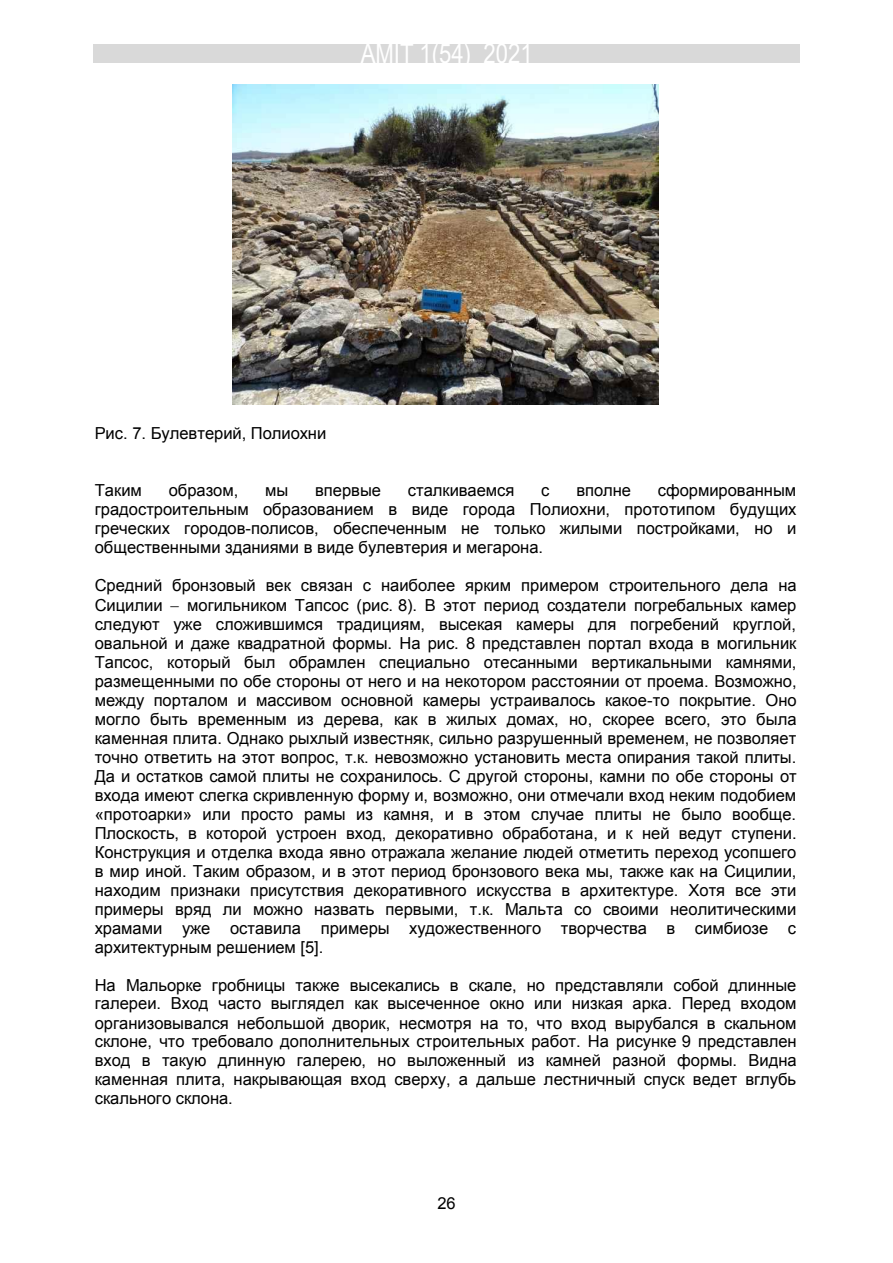
<style>
.page{position:relative;width:893px;height:1263px;background:#fff}
.page>*{position:absolute;margin:0;border:0;box-sizing:border-box;transform-origin:0 0}
.t1{font:27px "Arial Narrow";color:#fff}
.t2{font:16.5px/18.9px "Arial";color:#000;text-align:justify}
.t3{font:16.5px "Arial";color:#000}
.s1{font-style:inherit}
</style>
<div class="page">
<div style="left:93px;top:44px;width:707px;height:19px;background:#d9d9d9"></div>
<img style="left:233px;top:85px;width:425px;height:319px">
<h1 class="t1" style="left:361px;top:34px;width:173px">AMIT 1(54) 2021</h1>
<p class="t2" style="left:95px;top:424px;width:233px">Рис. 7<span class="s1">.</span> Булевтерий, Полиохни</p>
<p class="t2" style="left:95px;top:481px;width:49px">Таким</p>
<p class="t2" style="left:169px;top:481px;width:71px">образом<span class="s1">,</span></p>
<p class="t2" style="left:265px;top:481px;width:25px">мы</p>
<p class="t2" style="left:315px;top:481px;width:68px">впервые</p>
<p class="t2" style="left:408px;top:481px;width:108px">сталкиваемся</p>
<p class="t2" style="left:541px;top:481px;width:10px">с</p>
<p class="t2" style="left:576px;top:481px;width:56px">вполне</p>
<p class="t2" style="left:95px;top:481px;width:703px;text-indent:563px">сформированным градостроительным образованием в виде города Полиохни, прототипом будущих греческих городов<span class="s1">-</span>полисов, обеспеченным не только жилыми постройками, но и общественными зданиями в виде булевтерия и мегарона.</p>
<p class="t2" style="left:95px;top:575px;width:703px;line-height:20.4px">Средний бронзовый век связан с наиболее ярким примером строительного дела на<br>Сицилии</p>
<p class="t2" style="left:95px;top:596px;width:703px;text-indent:93px">могильником Тапсос (рис. <span class="s1">8</span>). В этот период создатели погребальных камер следуют уже сложившимся традициям, высекая камеры для погребений круглой, овальной и даже квадратной формы. На рис. 8 представлен портал входа в могильник Тапсос, который был обрамлен специально отесанными вертикальными камнями, размещенными по обе стороны от него и на некотором расстоянии от проема. Возможно, между порталом и массивом основной камеры устраивалось какое<span class="s1">-</span>то покрытие. Оно могло быть временным из дерева, как в жилых домах, но<span class="s1">,</span> скорее всего, это была каменная плита. Однако рыхлый известняк, сильно разрушенный временем, не позволяет точно ответить на этот вопрос, т.к. невозможно установить места опирания такой плиты.<br>Да и остатков самой плиты не сохранилось. С другой стороны<span class="s1">,</span> камни по обе стороны от входа имеют слегка скривленную форму и, возможно, они отмечали вход неким подобием «протоарки» или просто рамы из камня, и в этом случае плиты не было вообще.<br>Плоскость, в которой устроен вход, декоративно обработана<span class="s1">,</span> и к ней ведут ступени.<br>Конструкция и отделка входа явно отражала желание людей отметить переход усопшего в мир иной. Таким образом<span class="s1">,</span> и в этот период бронзового века мы<span class="s1">,</span> также как на Сицилии, находим признаки присутствия декоративного искусства в архитектуре. Хотя все эти примеры вряд ли можно назвать первыми, т.к. Мальта со своими неолитическими храмами уже оставила примеры художественного творчества в симбиозе с архитектурным решением [5].</p>
<p class="t2" style="left:95px;top:975px;width:703px">На Мальорке гробницы также высекались в скале, но представляли собой длинные галереи. Вход часто выглядел как высеченное окно или низкая арка. Перед входом организовывался небольшой дворик<span class="s1">,</span> несмотря на то, что вход вырубался в скальном склоне, что требовало дополнительных строительных работ. На рисунке 9 представлен вход в такую длинную галерею, но выложенный из камней разной формы. Видна каменная плита, накрывающая вход сверху, а дальше лестничный спуск ведет вглубь скального склона.</p>
<p class="t3" style="left:437px;top:1192px;width:20px">26</p>
</div>
